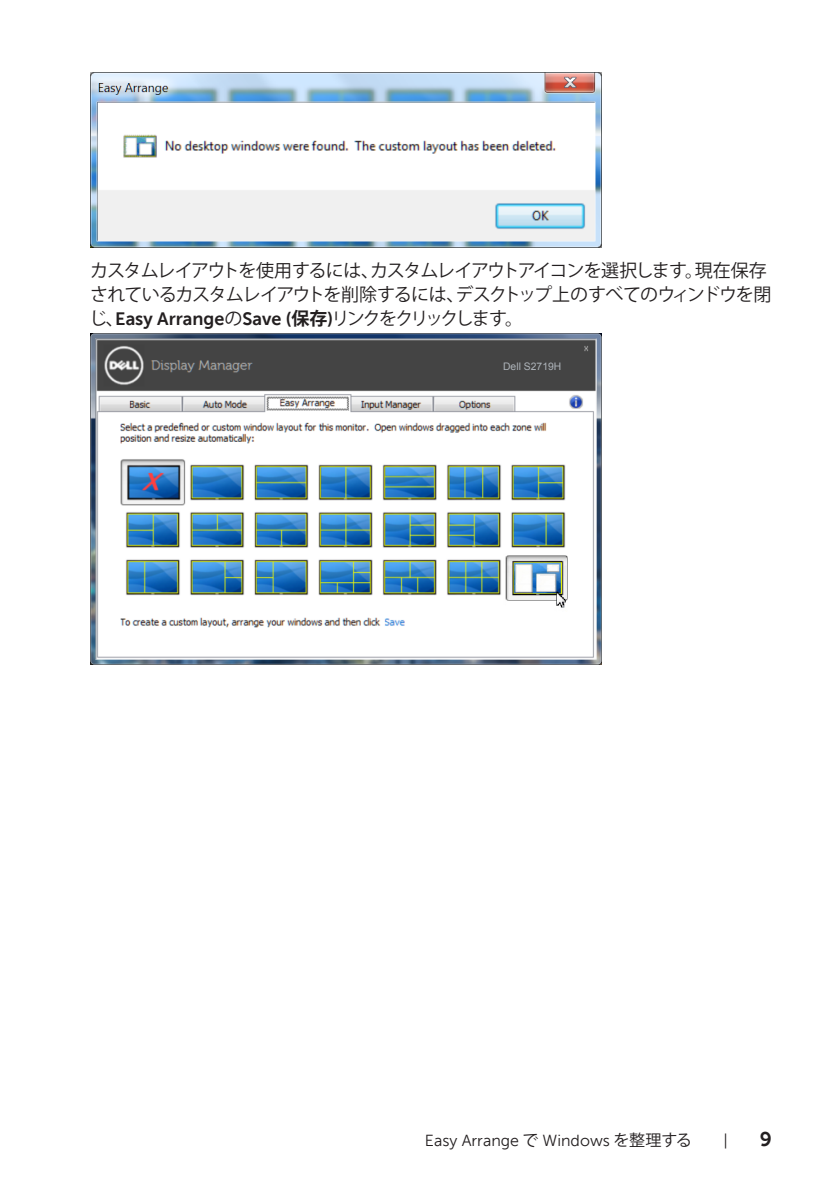
<style>
.page{position:relative;width:840px;height:1191px;background:#fff}
.page>*{position:absolute;margin:0;border:0;box-sizing:border-box;transform-origin:0 0}
.Paragraph{font:18px/24px "Koz Go Pro";letter-spacing:-.07em;color:#231f20}
.t1{font:16px "Museo Sans For Dell";color:#231f20}
.t2{font:10.4px "Arial";color:#aeb4ba}
.s1{font-family:"Museo Sans For Dell";font-weight:700}
.s2{font-weight:700}
.s3{font-family:"Koz Go Pro"}
.s4{font-weight:700;font-size:20px}
</style>
<div class="page">
<img style="left:91px;top:72px;width:510px;height:175px">
<img style="left:91px;top:334px;width:510px;height:330px">
<div style="left:500px;top:359px;width:89px;height:15px;background:#444"></div>
<p class="Paragraph" style="left:89px;top:258px;width:683px">カスタムレイアウトを使用するには、カスタムレイアウトアイコンを選択します。現在保存されているカスタムレイアウトを削除するには、デスクトップ上のすべてのウィンドウを閉じ、<span class="s1">Easy Arrange</span>の<span class="s1">Save (</span><span class="s2">保存</span><span class="s1">)</span>リンクをクリックします。</p>
<p class="t2" style="left:503px;top:359px;width:60px">Dell S2719H</p>
<p class="t1" style="left:424px;top:1132px;width:348px">Easy Arrange <span class="s3">で</span> Windows <span class="s3">を整理する　　</span>|<span class="s3">　　</span><span class="s4">9</span></p>
</div>
